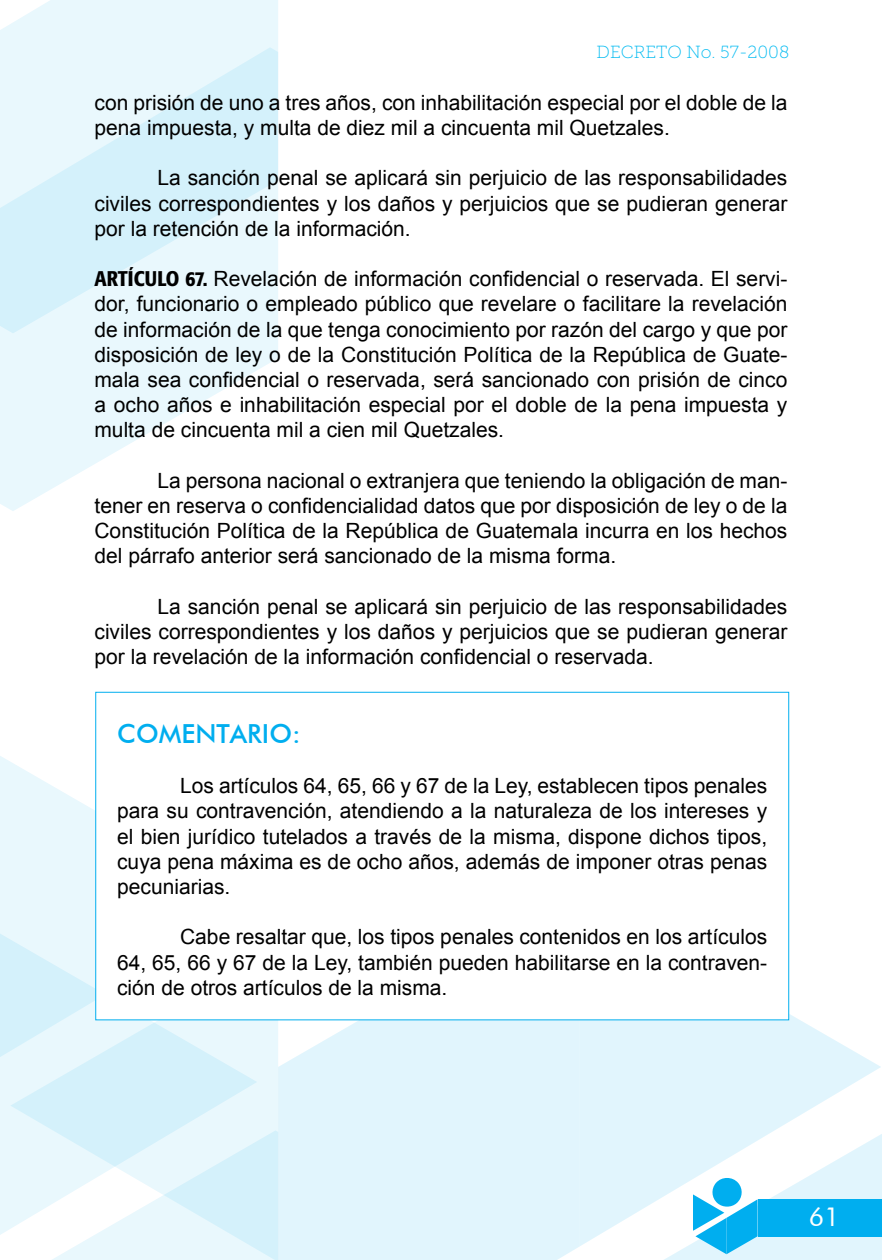
<style>
.page{position:relative;width:882px;height:1260px;background:#fff}
.page>*{position:absolute;margin:0;border:0;box-sizing:border-box;transform-origin:0 0}
.COMENTARIO{font:500 26.25px "Futura BT";color:#00aeef}
.t1{font:26.25px "Futura BT";color:#fff}
.CUERPO_2{font:21px/25.2px "Arial";color:#000;text-align:justify}
.ARTÍCULO{font:21px/25.2px "Arial";color:#000}
.t2{font:17.5px "Museo Slab 100";color:#00baf1}
.s1{font-family:"Formata";font-weight:500;font-stretch:condensed}
</style>
<div class="page">
<div style="left:278px;top:1020px;width:302px;height:240px;background:#e1f5fd"></div>
<svg style="left:580px;top:893px;width:301px;height:353px;fill:#e1f5fd"></svg>
<div style="left:0;top:1062px;width:10px;height:173px;background:#e9f8fd"></div>
<svg style="left:10px;top:1020px;width:268px;height:240px;background:#e3f5fc"></svg>
<svg style="left:0;top:751px;width:257px;height:311px;background:#e5f6fc"></svg>
<div style="left:13px;top:0;width:265px;height:47px;background:#e9f8fd"></div>
<svg style="left:13px;top:47px;width:265px;height:464px;fill:#e9f8fd"></svg>
<svg style="left:0;top:23px;width:13px;height:488px;background:#e3f6fc"></svg>
<svg style="left:601px;top:1122px;width:281px;height:138px"></svg>
<div style="left:96px;top:692px;width:693px;height:328px;background:#fff;border:1px solid #00aeef"></div>
<p class="t2" style="left:597px;top:43px;width:194px">DECRETO No. 57-2008</p>
<p class="ARTÍCULO" style="left:94px;top:90px;width:694px">con prisión de uno a tres años, con inhabilitación especial por el doble de la pena impuesta, y multa de diez mil a cincuenta mil Quetzales.</p>
<p class="CUERPO_2" style="left:94px;top:166px;width:694px;text-indent:63px">La sanción penal se aplicará sin perjuicio de las responsabilidades civiles correspondientes y los daños y perjuicios que se pudieran generar por la retención de la información.</p>
<p class="ARTÍCULO" style="left:94px;top:266px;width:694px;text-align:justify"><span class="s1">ARTÍCULO 67.</span> Revelación de información confidencial o reservada. El servi&shy;dor, funcionario o empleado público que revelare o facilitare la revelación de información de la que tenga conocimiento por razón del cargo y que por disposición de ley o de la Constitución Política de la República de Guate&shy;mala sea confidencial o reservada, será sancionado con prisión de cinco a ocho años e inhabilitación especial por el doble de la pena impuesta y multa de cincuenta mil a cien mil Quetzales.</p>
<p class="CUERPO_2" style="left:94px;top:468px;width:694px;text-indent:63px">La persona nacional o extranjera que teniendo la obligación de man&shy;tener en reserva o confidencialidad datos que por disposición de ley o de la Constitución Política de la República de Guatemala incurra en los hechos del párrafo anterior será sancionado de la misma forma.</p>
<p class="CUERPO_2" style="left:94px;top:594px;width:694px;text-indent:63px">La sanción penal se aplicará sin perjuicio de las responsabilidades civiles correspondientes y los daños y perjuicios que se pudieran generar por la revelación de la información confidencial o reservada.</p>
<p class="COMENTARIO" style="left:117px;top:717px;width:185px">COMENTARIO:</p>
<p class="CUERPO_2" style="left:117px;top:773px;width:652px;text-indent:63px">Los artículos 64, 65, 66 y 67 de la Ley, establecen tipos penales para su contravención, atendiendo a la naturaleza de los intereses y el bien jurídico tutelados a través de la misma, dispone dichos tipos, cuya pena máxima es de ocho años, además de imponer otras penas pecuniarias.</p>
<p class="CUERPO_2" style="left:117px;top:925px;width:652px;text-indent:63px">Cabe resaltar que, los tipos penales contenidos en los artículos 64, 65, 66 y 67 de la Ley, también pueden habilitarse en la contraven&shy;ción de otros artículos de la misma.</p>
<p class="t1" style="left:809px;top:1201px;width:32px">61</p>
</div>
